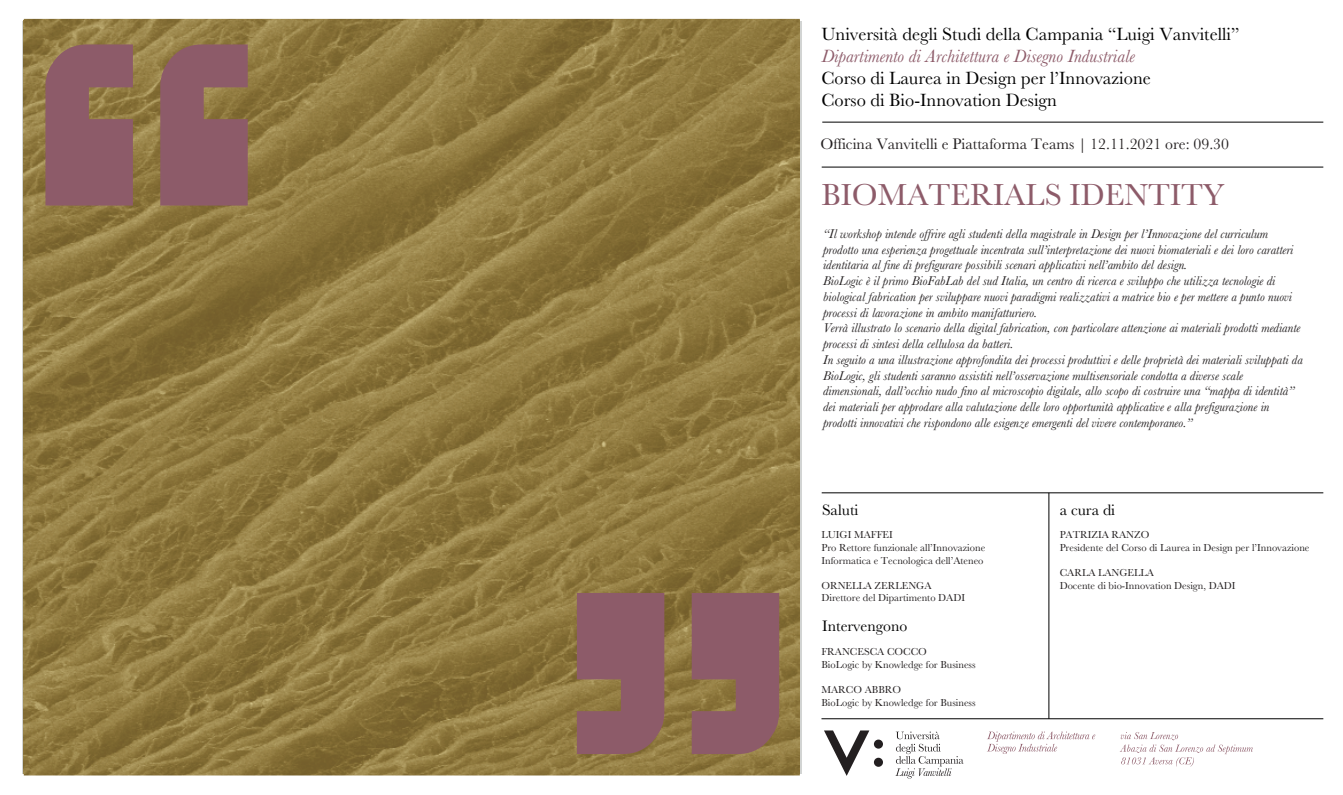
<style>
.page{position:relative;width:1343px;height:795px;background:#fff}
.page>*{position:absolute;margin:0;border:0;box-sizing:border-box;transform-origin:0 0}
.t1{font:31.5px "Baskerville";color:#8d5b69}
.t2{font:18.38px/22.1px "Baskerville";color:#000}
.t3{font:italic 18.38px "Baskerville";color:#8d5b69}
.t4{font:15.75px "Baskerville";color:#231f20}
.t5{font:15.75px "Baskerville";color:#000001}
.t6{font:italic 13.12px/15.8px "Baskerville";color:#231f20}
.t7{font:10.5px/12.6px "Baskerville";color:#231f20}
</style>
<div class="page">
<hr style="left:821px;top:167px;width:502px;height:1px;background:#000">
<hr style="left:821px;top:718px;width:502px;height:1px;background:#000">
<hr style="left:822px;top:122px;width:501px;height:1px;background:#000">
<hr style="left:821px;top:492px;width:502px;height:1px;background:#000">
<hr style="left:1048px;top:492px;width:1px;height:226px;background:#000">
<img style="left:24px;top:21px;width:775px;height:752px">
<svg style="left:577px;top:592px;width:202px;height:161px;background:#8d625e"></svg>
<svg style="left:45px;top:44px;width:203px;height:161px;background:#8e635f"></svg>
<svg style="left:873px;top:739px;width:10px;height:9px"></svg>
<svg style="left:824px;top:730px;width:45px;height:45px"></svg>
<svg style="left:873px;top:757px;width:10px;height:9px"></svg>
<svg style="left:895px;top:731px;width:68px;height:47px"></svg>
<svg style="left:987px;top:731px;width:108px;height:22px"></svg>
<svg style="left:1119px;top:732px;width:133px;height:34px"></svg>
<h2 class="t2" style="left:821px;top:23px;width:419px">Università degli Studi della Campania “Luigi Vanvitelli”</h2>
<h2 class="t3" style="left:821px;top:44px;width:315px">Dipartimento di Architettura e Disegno Industriale</h2>
<h2 class="t2" style="left:821px;top:67px;width:331px">Corso di Laurea in Design per l’Innovazione<br>Corso di Bio-Innovation Design</h2>
<p class="t4" style="left:820px;top:134px;width:410px">Officina Vanvitelli e Piattaforma Teams | 12.11.2021 ore: 09.30</p>
<h1 class="t1" style="left:821px;top:175px;width:404px">BIOMATERIALS IDENTITY</h1>
<p class="t6" style="left:823px;top:225px;width:481px">“Il workshop intende offrire agli studenti della magistrale in Design per l’Innovazione del curriculum prodotto una esperienza progettuale incentrata sull’interpretazione dei nuovi biomateriali e dei loro caratteri identitaria al fine di prefigurare possibili scenari applicativi nell’ambito del design.<br>BioLogic è il primo BioFabLab del sud Italia, un centro di ricerca e sviluppo che utilizza tecnologie di biological fabrication per sviluppare nuovi paradigmi realizzativi a matrice bio e per mettere a punto nuovi processi di lavorazione in ambito manifatturiero.<br>Verrà illustrato lo scenario della digital fabrication, con particolare attenzione ai materiali prodotti mediante processi di sintesi della cellulosa da batteri.<br>In seguito a una illustrazione approfondita dei processi produttivi e delle proprietà dei materiali sviluppati da BioLogic, gli studenti saranno assistiti nell’osservazione multisensoriale condotta a diverse scale dimensionali, dall’occhio nudo fino al microscopio digitale, allo scopo di costruire una “mappa di identità” dei materiali per approdare alla valutazione delle loro opportunità applicative e alla prefigurazione in prodotti innovativi che rispondono alle esigenze emergenti del vivere contemporaneo.”</p>
<p class="t5" style="left:822px;top:499px;width:38px">Saluti</p>
<p class="t5" style="left:1059px;top:499px;width:57px">a cura di</p>
<p class="t7" style="left:821px;top:528px;width:165px">LUIGI MAFFEI<br>Pro Rettore funzionale all’Innovazione<br>Informatica e Tecnologica dell’Ateneo</p>
<p class="t7" style="left:821px;top:579px;width:145px">ORNELLA ZERLENGA<br>Direttore del Dipartimento DADI</p>
<p class="t5" style="left:822px;top:616px;width:87px">Intervengono</p>
<p class="t7" style="left:821px;top:645px;width:156px">FRANCESCA COCCO<br>BioLogic by Knowledge for Business</p>
<p class="t7" style="left:821px;top:683px;width:156px">MARCO ABBRO<br>BioLogic by Knowledge for Business</p>
<p class="t7" style="left:1059px;top:528px;width:251px">PATRIZIA RANZO<br>Presidente del Corso di Laurea in Design per l’Innovazione</p>
<p class="t7" style="left:1059px;top:566px;width:177px">CARLA LANGELLA<br>Docente di bio-Innovation Design, DADI</p>
</div>
